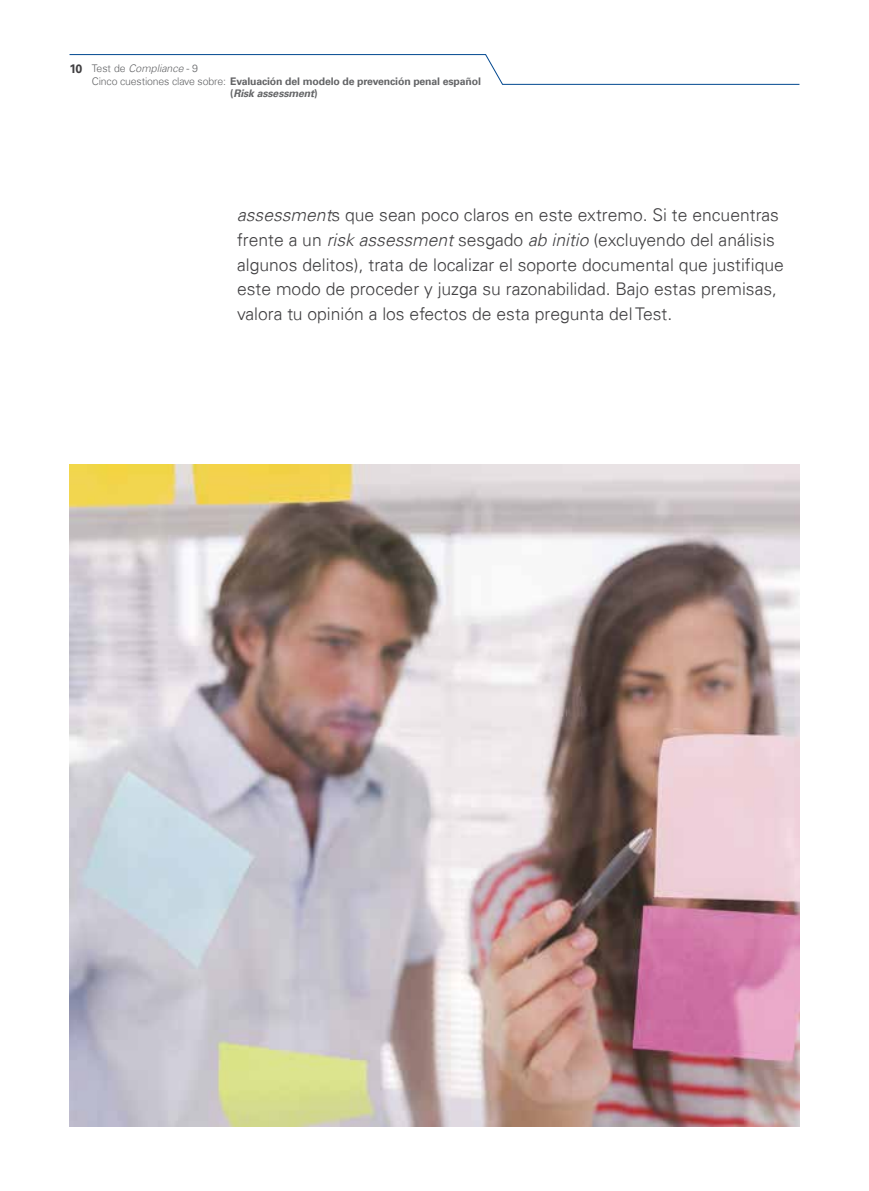
<style>
.page{position:relative;width:869px;height:1191px;background:#fff}
.page>*{position:absolute;margin:0;border:0;box-sizing:border-box;transform-origin:0 0}
.t1{font:300 17.5px/24.5px "Univers 45";color:#414042}
.t2{font:700 12.25px "Universfor KPMG";color:#414042}
.t3{font:700 10.5px "Universfor KPMG";letter-spacing:-.015em;color:#636466}
.t4{font:italic 300 10.5px "Universfor KPMG";color:#636466}
.t5{font:italic 700 10.5px "Universfor KPMG";letter-spacing:-.015em;color:#636466}
.s1{font-style:normal}
.s2{font-weight:300}
.s3{font-style:italic}
</style>
<div class="page">
<svg style="left:69px;top:54px;width:731px;height:31px"></svg>
<img style="left:69px;top:465px;width:730px;height:661px">
<p class="t2" style="left:69px;top:62px;width:14px">10</p>
<p class="t4" style="left:92px;top:62px;width:108px"><span class="s1">Test de</span> Compliance <span class="s1">- 9</span></p>
<p class="t3" style="left:92px;top:75px;width:390px"><span class="s2">Cinco cuestiones clave sobre:</span> Evaluación del modelo de prevención penal español</p>
<p class="t5" style="left:230px;top:87px;width:89px"><span class="s1">(</span>Risk assessment<span class="s1">)</span></p>
<p class="t1" style="left:237px;top:203px;width:548px"><span class="s3">assessment</span>s que sean poco claros en este extremo. Si te encuentras frente a un <span class="s3">risk assessment</span> sesgado <span class="s3">ab initio</span> (excluyendo del análisis algunos delitos), trata de localizar el soporte documental que justifique este modo de proceder y juzga su razonabilidad. Bajo estas premisas, valora tu opinión a los efectos de esta pregunta del Test.</p>
</div>
